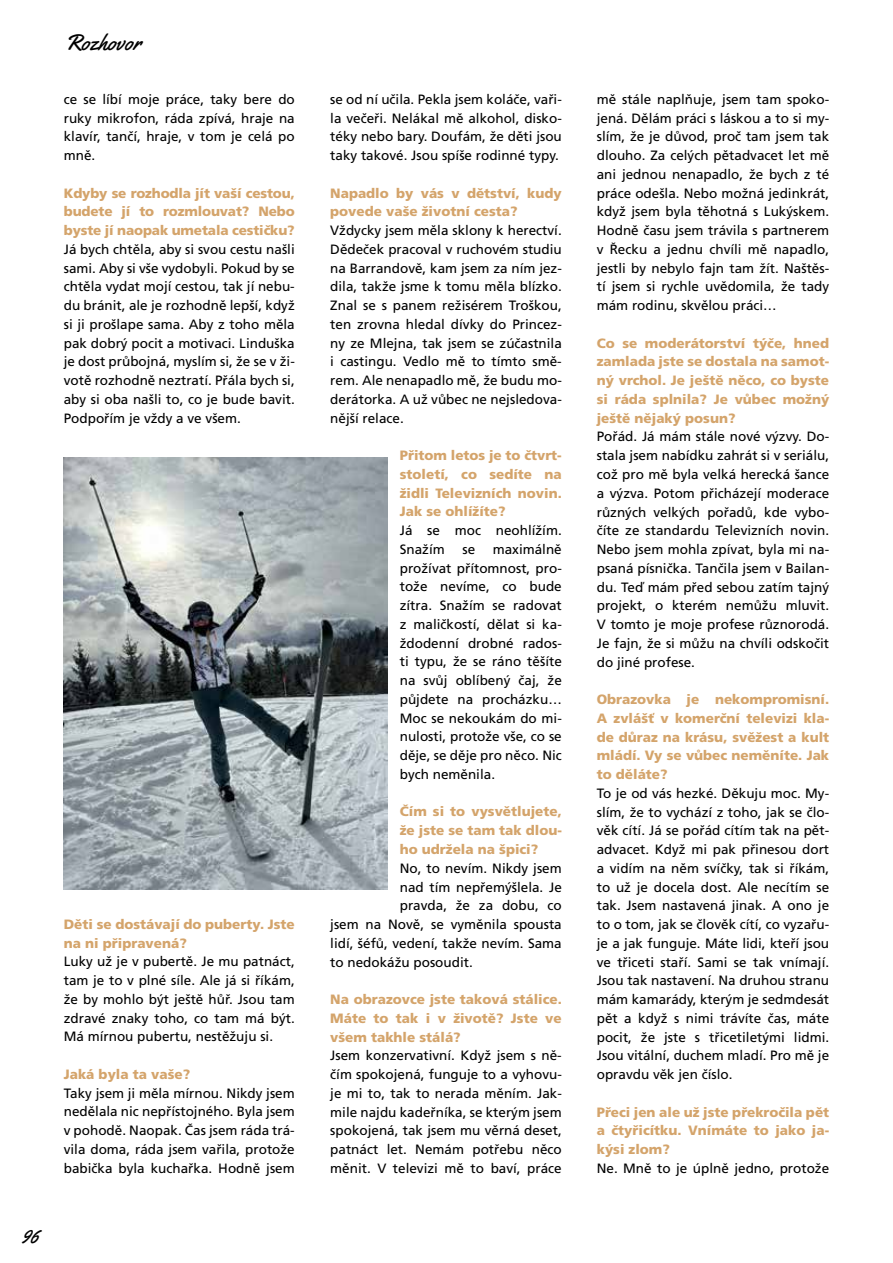
<style>
.page{position:relative;width:893px;height:1263px;background:#fff}
.page>*{position:absolute;margin:0;border:0;box-sizing:border-box;transform-origin:0 0}
.t1{font:22.5px "Yellowtail";letter-spacing:.015em;color:#000}
.t2{font:21px "Yellowtail";color:#000}
.t3{font:13.5px/18.8px "Frutiger OT";color:#000;text-align:justify}
.t4{font:900 13.5px/18.8px "Frutiger OT";color:#d4a46b;text-align:justify}
</style>
<div class="page">
<img style="left:64px;top:458px;width:324px;height:431px">
<h1 class="t1" style="left:65px;top:28px;width:78px">Rozhovor</h1>
<p class="t3" style="left:64px;top:90px;width:233px">ce se líbí moje práce, taky bere do ruky mikrofon, ráda zpívá, hraje na klavír, tančí, hraje, v tom je celá po mně.</p>
<p class="t4" style="left:64px;top:183px;width:233px">Kdyby se rozhodla jít vaší cestou, budete jí to rozmlouvat? Nebo byste jí naopak umetala cestičku?</p>
<p class="t3" style="left:64px;top:240px;width:233px">Já bych chtěla, aby si svou cestu našli sami. Aby si vše vydobyli. Pokud by se chtěla vydat mojí cestou, tak jí nebu&shy;du bránit, ale je rozhodně lepší, když si ji prošlape sama. Aby z toho měla pak dobrý pocit a motivaci. Linduška je dost průbojná, myslím si, že se v ži&shy;votě rozhodně neztratí. Přála bych si, aby si oba našli to, co je bude bavit.<br>Podpořím je vždy a ve všem.</p>
<h2 class="t2" style="left:22px;top:1222px;width:19px">96</h2>
<p class="t4" style="left:64px;top:915px;width:233px">Děti se dostávají do puberty. Jste na ni připravená?</p>
<p class="t3" style="left:64px;top:953px;width:233px">Luky už je v pubertě. Je mu patnáct, tam je to v plné síle. Ale já si říkám, že by mohlo být ještě hůř. Jsou tam zdravé znaky toho, co tam má být.<br>Má mírnou pubertu, nestěžuju si.</p>
<p class="t4" style="left:64px;top:1065px;width:128px">Jaká byla ta vaše?</p>
<p class="t3" style="left:64px;top:1084px;width:233px">Taky jsem ji měla mírnou. Nikdy jsem nedělala nic nepřístojného. Byla jsem v pohodě. Naopak. Čas jsem ráda trá&shy;vila doma, ráda jsem vařila, protože babička byla kuchařka. Hodně jsem</p>
<p class="t3" style="left:330px;top:90px;width:233px">se od ní učila. Pekla jsem koláče, vaři&shy;la večeři. Nelákal mě alkohol, disko&shy;téky nebo bary. Doufám, že děti jsou taky takové. Jsou spíše rodinné typy.</p>
<p class="t4" style="left:330px;top:184px;width:233px">Napadlo by vás v dětství, kudy povede vaše životní cesta?</p>
<p class="t3" style="left:330px;top:221px;width:233px">Vždycky jsem měla sklony k herectví.<br>Dědeček pracoval v ruchovém studiu na Barrandově, kam jsem za ním jez&shy;dila, takže jsme k tomu měla blízko.<br>Znal se s panem režisérem Troškou, ten zrovna hledal dívky do Princez&shy;ny ze Mlejna, tak jsem se zúčastnila i castingu. Vedlo mě to tímto smě&shy;rem. Ale nenapadlo mě, že budu mo&shy;derátorka. A už vůbec ne nejsledova&shy;nější relace.</p>
<p class="t4" style="left:400px;top:446px;width:163px">Přitom letos je to čtvrt&shy;století, co sedíte na židli Televizních novin.<br>Jak se ohlížíte?</p>
<p class="t3" style="left:400px;top:521px;width:163px">Já se moc neohlížím.<br>Snažím</p>
<p class="t3" style="left:400px;top:540px;width:164px;text-indent:93px">maximálně prožívat přítomnost, pro&shy;tože nevíme, co bude zítra. Snažím se radovat z maličkostí, dělat si ka&shy;ždodenní drobné rados&shy;ti typu, že se ráno těšíte na svůj oblíbený čaj, že půjdete na procházku… Moc se nekoukám do mi&shy;nulosti, protože vše, co se děje, se děje pro něco. Nic bych neměnila.</p>
<p class="t4" style="left:400px;top:802px;width:164px">Čím si to vysvětlujete, že jste se tam tak dlou&shy;ho udržela na špici?</p>
<p class="t3" style="left:400px;top:859px;width:163px">No, to nevím. Nikdy jsem</p>
<p class="t3" style="left:400px;top:878px;width:164px">nad tím nepřemýšlela. Je</p>
<p class="t3" style="left:400px;top:896px;width:163px">pravda, že za dobu, co</p>
<p class="t3" style="left:330px;top:915px;width:233px">jsem na Nově, se vyměnila spousta</p>
<p class="t3" style="left:330px;top:934px;width:233px">lidí, šéfů, vedení, takže nevím. Sama</p>
<p class="t3" style="left:330px;top:953px;width:144px">to nedokážu posoudit.</p>
<p class="t4" style="left:330px;top:990px;width:233px">Na obrazovce jste taková stálice.<br>Máte to tak i v životě? Jste ve všem takhle stálá?</p>
<p class="t3" style="left:330px;top:1046px;width:233px">Jsem konzervativní. Když jsem s ně&shy;čím spokojená, funguje to a vyhovu&shy;je mi to, tak to nerada měním. Jak&shy;mile najdu kadeřníka, se kterým jsem spokojená, tak jsem mu věrná deset, patnáct let. Nemám potřebu něco měnit. V televizi mě to baví, práce</p>
<p class="t3" style="left:462px;top:540px;width:14px">se</p>
<p class="t3" style="left:597px;top:90px;width:234px">mě stále naplňuje, jsem tam spoko&shy;jená. Dělám práci s láskou a to si my&shy;slím, že je důvod, proč tam jsem tak dlouho. Za celých pětadvacet let mě ani jednou nenapadlo, že bych z té práce odešla. Nebo možná jedinkrát, když jsem byla těhotná s Lukýskem.<br>Hodně času jsem trávila s partnerem v Řecku a jednu chvíli mě napadlo, jestli by nebylo fajn tam žít. Naštěs&shy;tí jsem si rychle uvědomila, že tady mám rodinu, skvělou práci…</p>
<p class="t4" style="left:597px;top:334px;width:234px">Co se moderátorství týče, hned zamlada jste se dostala na samot&shy;ný vrchol. Je ještě něco, co byste si ráda splnila? Je vůbec možný ještě nějaký posun?</p>
<p class="t3" style="left:597px;top:428px;width:234px">Pořád. Já mám stále nové výzvy. Do&shy;stala jsem nabídku zahrát si v seriálu, což pro mě byla velká herecká šance a výzva. Potom přicházejí moderace různých velkých pořadů, kde vybo&shy;číte ze standardu Televizních novin.<br>Nebo jsem mohla zpívat, byla mi na&shy;psaná písnička. Tančila jsem v Bailan&shy;du. Teď mám před sebou zatím tajný projekt, o kterém nemůžu mluvit.<br>V tomto je moje profese různorodá.<br>Je fajn, že si můžu na chvíli odskočit do jiné profese.</p>
<p class="t4" style="left:597px;top:690px;width:234px">Obrazovka je nekompromisní.<br>A zvlášť v komerční televizi kla&shy;de důraz na krásu, svěžest a kult mládí. Vy se vůbec neměníte. Jak to děláte?</p>
<p class="t3" style="left:597px;top:784px;width:234px">To je od vás hezké. Děkuju moc. My&shy;slím, že to vychází z toho, jak se člo&shy;věk cítí. Já se pořád cítím tak na pět&shy;advacet. Když mi pak přinesou dort a vidím na něm svíčky, tak si říkám, to už je docela dost. Ale necítím se tak. Jsem nastavená jinak. A ono je to o tom, jak se člověk cítí, co vyzařu&shy;je a jak funguje. Máte lidi, kteří jsou ve třiceti staří. Sami se tak vnímají.<br>Jsou tak nastavení. Na druhou stranu mám kamarády, kterým je sedmdesát pět a když s nimi trávíte čas, máte pocit, že jste s třicetiletými lidmi.<br>Jsou vitální, duchem mladí. Pro mě je opravdu věk jen číslo.</p>
<p class="t4" style="left:597px;top:1102px;width:234px">Přeci jen ale už jste překročila pět a čtyřicítku. Vnímáte to jako ja&shy;kýsi zlom?</p>
<p class="t3" style="left:597px;top:1159px;width:234px">Ne. Mně to je úplně jedno, protože</p>
</div>
